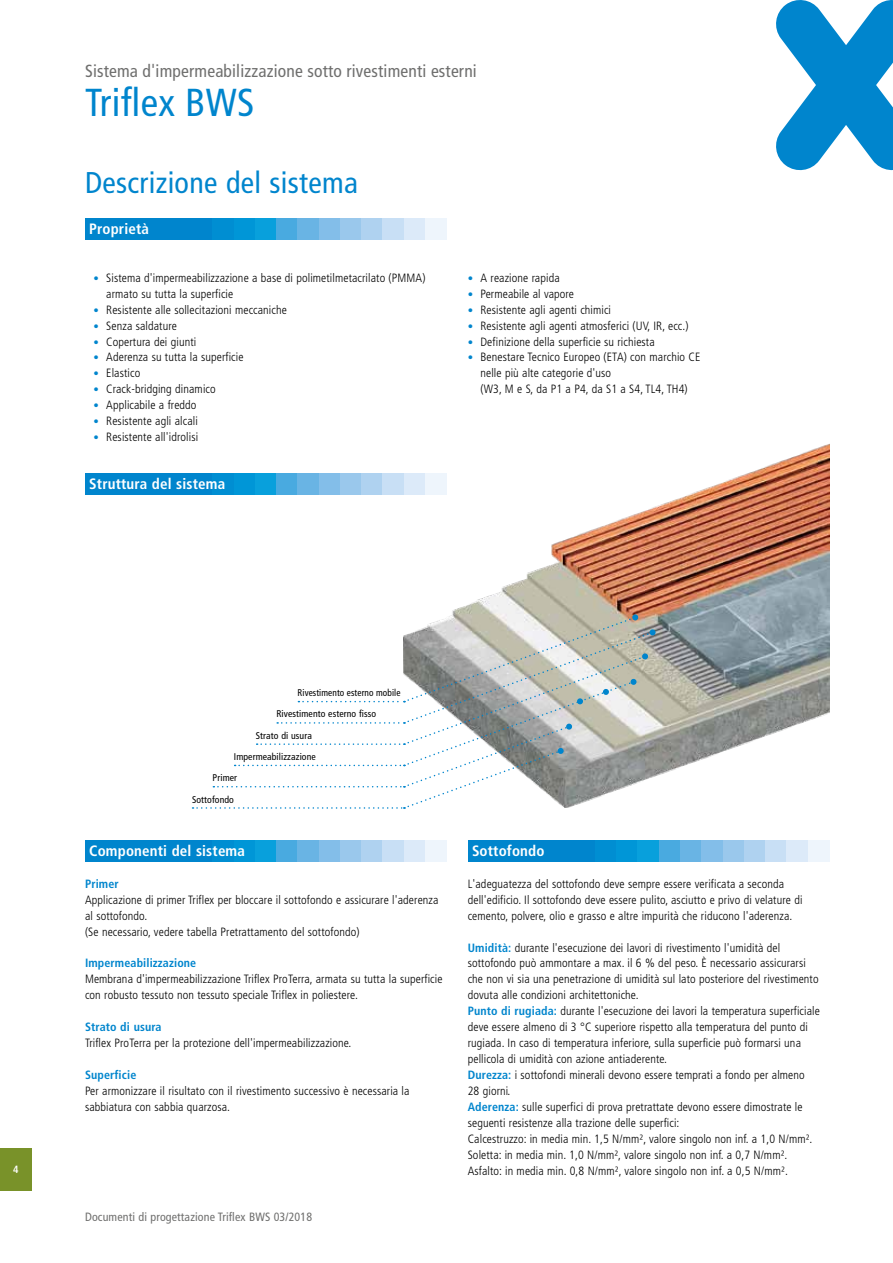
<style>
.page{position:relative;width:893px;height:1263px;background:#fff}
.page>*{position:absolute;margin:0;border:0;box-sizing:border-box;transform-origin:0 0}
.t1{font:condensed 39px "Frutiger LT Pro";letter-spacing:.01em;color:#0085cd}
.t2{font:condensed 30px "Frutiger LT Pro";letter-spacing:.01em;color:#0085cd}
.t3{font:condensed 17.55px "Frutiger LT Pro";letter-spacing:.01em;color:#6f6f6e}
.t4{font:700 condensed 15px "Frutiger LT Pro";letter-spacing:.01em;color:#fff}
.t5{font:300 condensed 12px/15.9px "Frutiger LT Pro";letter-spacing:.01em;color:#000}
.t6{font:700 condensed 12px "Frutiger LT Pro";letter-spacing:.01em;color:#0085cd}
.t7{font:condensed 12px "Frutiger LT Pro";letter-spacing:.01em;color:#6f6f6e}
.t8{font:700 condensed 10.5px "Frutiger LT Pro";color:#fff}
.t9{font:condensed 9.75px "Frutiger LT Pro";letter-spacing:.01em;color:#000}
.t10{font:condensed 9.75px "Frutiger LT Pro";letter-spacing:.01em;color:#000;scale:.95 1}
.s1{font-size:10.8px;color:#0085cd}
.s2{font-weight:700;color:#0085cd}
</style>
<div class="page">
<div style="left:0;top:1148px;width:32px;height:43px;background:#799229"></div>
<svg style="left:776px;top:0;width:117px;height:170px"></svg>
<img style="left:404px;top:444px;width:425px;height:332px">
<div style="left:85px;top:840px;width:128px;height:21px;background:#0085cd"></div>
<div style="left:213px;top:840px;width:21px;height:21px;background:#008ed2"></div>
<div style="left:234px;top:840px;width:21px;height:21px;background:#0096d7"></div>
<div style="left:255px;top:840px;width:21px;height:21px;background:#08a0dc"></div>
<div style="left:276px;top:840px;width:22px;height:21px;background:#49aae0"></div>
<div style="left:298px;top:840px;width:21px;height:21px;background:#69b4e4"></div>
<div style="left:319px;top:840px;width:21px;height:21px;background:#83bee9"></div>
<div style="left:340px;top:840px;width:21px;height:21px;background:#9ac8ec"></div>
<div style="left:361px;top:840px;width:22px;height:21px;background:#afd2f0"></div>
<div style="left:383px;top:840px;width:21px;height:21px;background:#c8dff5"></div>
<div style="left:404px;top:840px;width:21px;height:21px;background:#dceaf9"></div>
<div style="left:425px;top:840px;width:21px;height:21px;background:#eef5fc"></div>
<div style="left:468px;top:840px;width:127px;height:21px;background:#0085cd"></div>
<div style="left:595px;top:840px;width:22px;height:21px;background:#008ed2"></div>
<div style="left:617px;top:840px;width:21px;height:21px;background:#0096d7"></div>
<div style="left:638px;top:840px;width:21px;height:21px;background:#08a0dc"></div>
<div style="left:659px;top:840px;width:21px;height:21px;background:#49aae0"></div>
<div style="left:680px;top:840px;width:22px;height:21px;background:#69b4e4"></div>
<div style="left:702px;top:840px;width:21px;height:21px;background:#83bee9"></div>
<div style="left:723px;top:840px;width:21px;height:21px;background:#9ac8ec"></div>
<div style="left:744px;top:840px;width:21px;height:21px;background:#afd2f0"></div>
<div style="left:765px;top:840px;width:22px;height:21px;background:#c8dff5"></div>
<div style="left:787px;top:840px;width:21px;height:21px;background:#dceaf9"></div>
<div style="left:808px;top:840px;width:21px;height:21px;background:#eef5fc"></div>
<div style="left:85px;top:218px;width:128px;height:21px;background:#0085cd"></div>
<div style="left:213px;top:218px;width:21px;height:21px;background:#008ed2"></div>
<div style="left:234px;top:218px;width:21px;height:21px;background:#0096d7"></div>
<div style="left:255px;top:218px;width:21px;height:21px;background:#08a0dc"></div>
<div style="left:276px;top:218px;width:22px;height:21px;background:#49aae0"></div>
<div style="left:298px;top:218px;width:21px;height:21px;background:#69b4e4"></div>
<div style="left:319px;top:218px;width:21px;height:21px;background:#83bee9"></div>
<div style="left:340px;top:218px;width:21px;height:21px;background:#9ac8ec"></div>
<div style="left:361px;top:218px;width:22px;height:21px;background:#afd2f0"></div>
<div style="left:383px;top:218px;width:21px;height:21px;background:#c8dff5"></div>
<div style="left:404px;top:218px;width:21px;height:21px;background:#dceaf9"></div>
<div style="left:425px;top:218px;width:21px;height:21px;background:#eef5fc"></div>
<div style="left:85px;top:473px;width:128px;height:21px;background:#0085cd"></div>
<div style="left:213px;top:473px;width:21px;height:21px;background:#008ed2"></div>
<div style="left:234px;top:473px;width:21px;height:21px;background:#0096d7"></div>
<div style="left:255px;top:473px;width:21px;height:21px;background:#08a0dc"></div>
<div style="left:276px;top:473px;width:22px;height:21px;background:#49aae0"></div>
<div style="left:298px;top:473px;width:21px;height:21px;background:#69b4e4"></div>
<div style="left:319px;top:473px;width:21px;height:21px;background:#83bee9"></div>
<div style="left:340px;top:473px;width:21px;height:21px;background:#9ac8ec"></div>
<div style="left:361px;top:473px;width:22px;height:21px;background:#afd2f0"></div>
<div style="left:383px;top:473px;width:21px;height:21px;background:#c8dff5"></div>
<div style="left:404px;top:473px;width:21px;height:21px;background:#dceaf9"></div>
<div style="left:425px;top:473px;width:21px;height:21px;background:#eef5fc"></div>
<svg style="left:193px;top:614px;width:463px;height:195px"></svg>
<h3 class="t3" style="left:85px;top:61px;width:393px">Sistema d'impermeabilizzazione sotto rivestimenti esterni</h3>
<h1 class="t1" style="left:85px;top:80px;width:171px">Triflex BWS</h1>
<h2 class="t2" style="left:85px;top:165px;width:274px">Descrizione del sistema</h2>
<p class="t4" style="left:89px;top:220px;width:61px">Proprietà</p>
<p class="t5" style="left:106px;top:270px;width:321px;text-indent:-13px"><span class="s1">•</span> Sistema d'impermeabilizzazione a base di polimetilmetacrilato (PMMA) armato su tutta la superficie</p>
<p class="t5" style="left:94px;top:302px;width:195px"><span class="s1">•</span> Resistente alle sollecitazioni meccaniche</p>
<p class="t5" style="left:94px;top:318px;width:85px"><span class="s1">•</span> Senza saldature</p>
<p class="t5" style="left:94px;top:334px;width:104px"><span class="s1">•</span> Copertura dei giunti</p>
<p class="t5" style="left:94px;top:349px;width:151px"><span class="s1">•</span> Aderenza su tutta la superficie</p>
<p class="t5" style="left:94px;top:365px;width:48px"><span class="s1">•</span> Elastico</p>
<p class="t5" style="left:94px;top:381px;width:124px"><span class="s1">•</span> Crack-bridging dinamico</p>
<p class="t5" style="left:94px;top:397px;width:104px"><span class="s1">•</span> Applicabile a freddo</p>
<p class="t5" style="left:94px;top:413px;width:106px"><span class="s1">•</span> Resistente agli alcali</p>
<p class="t5" style="left:94px;top:429px;width:106px"><span class="s1">•</span> Resistente all'idrolisi</p>
<p class="t4" style="left:89px;top:475px;width:137px">Struttura del sistema</p>
<p class="t5" style="left:468px;top:270px;width:93px"><span class="s1">•</span> A reazione rapida</p>
<p class="t5" style="left:468px;top:286px;width:108px"><span class="s1">•</span> Permeabile al vapore</p>
<p class="t5" style="left:468px;top:302px;width:145px"><span class="s1">•</span> Resistente agli agenti chimici</p>
<p class="t5" style="left:468px;top:318px;width:222px"><span class="s1">•</span> Resistente agli agenti atmosferici (UV, IR, ecc.)</p>
<p class="t5" style="left:468px;top:334px;width:188px"><span class="s1">•</span> Definizione della superficie su richiesta</p>
<p class="t5" style="left:480px;top:349px;width:221px;text-indent:-13px"><span class="s1">•</span> Benestare Tecnico Europeo (ETA) con marchio CE nelle più alte categorie d'uso<br>(W3, M e S, da P1 a P4, da S1 a S4, TL4, TH4)</p>
<p class="t8" style="left:13px;top:1163px;width:7px">4</p>
<p class="t10" style="left:298px;top:687px;width:110px">Rivestimento esterno mobile</p>
<p class="t9" style="left:276px;top:708px;width:101px">Rivestimento esterno fisso</p>
<p class="t9" style="left:256px;top:730px;width:57px">Strato di usura</p>
<p class="t9" style="left:234px;top:751px;width:84px">Impermeabilizzazione</p>
<p class="t9" style="left:213px;top:772px;width:26px">Primer</p>
<p class="t9" style="left:192px;top:793px;width:43px">Sottofondo</p>
<p class="t4" style="left:89px;top:842px;width:157px">Componenti del sistema</p>
<p class="t6" style="left:85px;top:876px;width:35px">Primer</p>
<p class="t5" style="left:85px;top:892px;width:355px">Applicazione di primer Triflex per bloccare il sottofondo e assicurare l'aderenza al sottofondo.<br>(Se necessario, vedere tabella Pretrattamento del sottofondo)</p>
<p class="t6" style="left:85px;top:956px;width:113px">Impermeabilizzazione</p>
<p class="t5" style="left:85px;top:971px;width:359px">Membrana d'impermeabilizzazione Triflex ProTerra, armata su tutta la superficie con robusto tessuto non tessuto speciale Triflex in poliestere.</p>
<p class="t6" style="left:85px;top:1020px;width:78px">Strato di usura</p>
<p class="t5" style="left:85px;top:1035px;width:268px">Triflex ProTerra per la protezione dell'impermeabilizzazione.</p>
<p class="t6" style="left:85px;top:1068px;width:53px">Superficie</p>
<p class="t5" style="left:85px;top:1083px;width:326px">Per armonizzare il risultato con il rivestimento successivo è necessaria la sabbiatura con sabbia quarzosa.</p>
<p class="t7" style="left:85px;top:1210px;width:229px">Documenti di progettazione Triflex BWS 03/2018</p>
<p class="t4" style="left:472px;top:842px;width:74px">Sottofondo</p>
<p class="t5" style="left:468px;top:876px;width:336px">L'adeguatezza del sottofondo deve sempre essere verificata a seconda dell'edificio. Il sottofondo deve essere pulito, asciutto e privo di velature di cemento, polvere, olio e grasso e altre impurità che riducono l'aderenza.</p>
<p class="t5" style="left:468px;top:939px;width:354px"><span class="s2">Umidità:</span> durante l'esecuzione dei lavori di rivestimento l'umidità del sottofondo può ammontare a max. il 6 % del peso. È necessario assicurarsi che non vi sia una penetrazione di umidità sul lato posteriore del rivestimento dovuta alle condizioni architettoniche.<br><span class="s2">Punto di rugiada:</span> durante l'esecuzione dei lavori la temperatura superficiale deve essere almeno di 3 °C superiore rispetto alla temperatura del punto di rugiada. In caso di temperatura inferiore, sulla superficie può formarsi una pellicola di umidità con azione antiaderente.<br><span class="s2">Durezza:</span> i sottofondi minerali devono essere temprati a fondo per almeno<br>28 giorni.<br><span class="s2">Aderenza:</span> sulle superfici di prova pretrattate devono essere dimostrate le seguenti resistenze alla trazione delle superfici:<br>Calcestruzzo: in media min. 1,5 N/mm², valore singolo non inf. a 1,0 N/mm².<br>Soletta: in media min. 1,0 N/mm², valore singolo non inf. a 0,7 N/mm².<br>Asfalto: in media min. 0,8 N/mm², valore singolo non inf. a 0,5 N/mm².</p>
</div>
